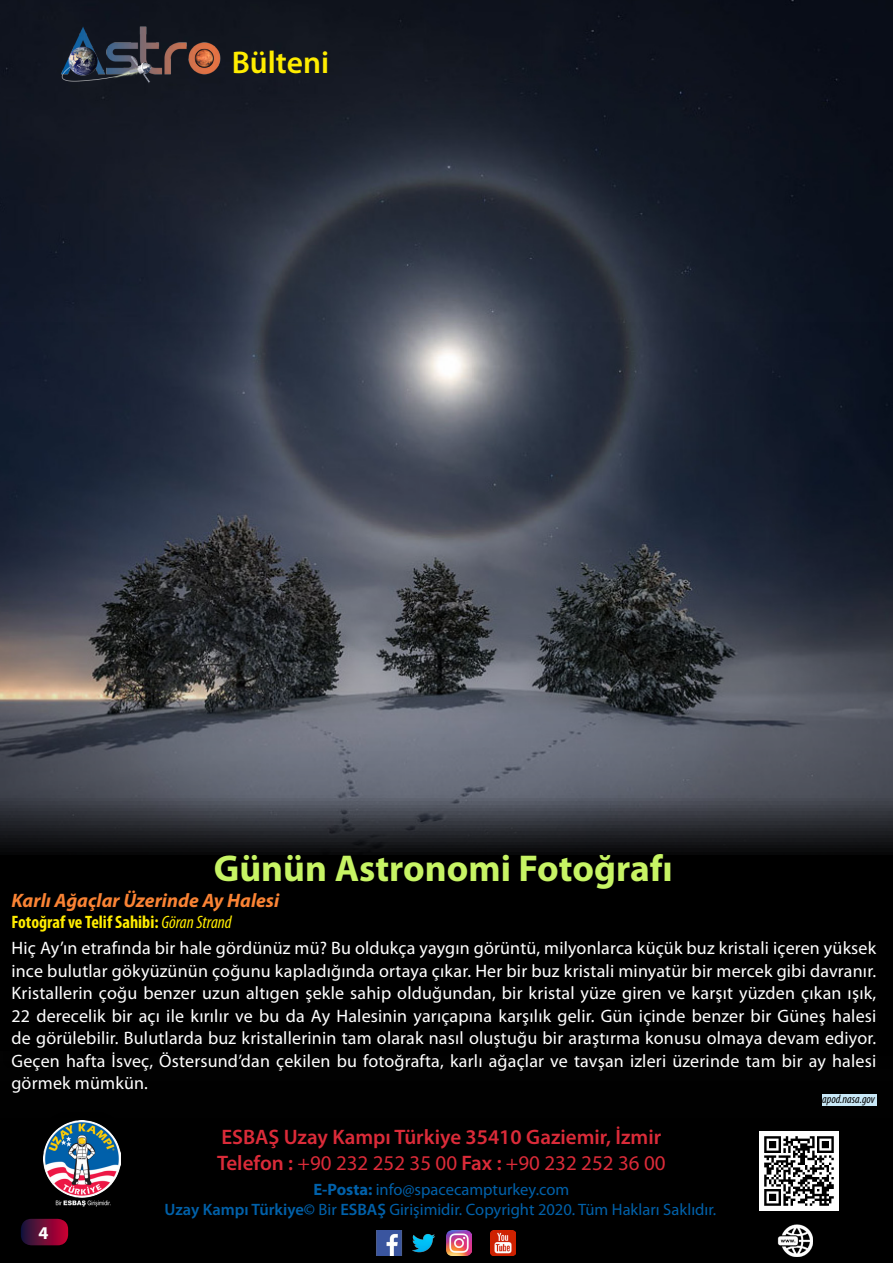
<style>
.page{position:relative;width:893px;height:1263px;background:#fff}
.page>*{position:absolute;margin:0;border:0;box-sizing:border-box;transform-origin:0 0}
.t1{font:700 37.5px "Myriad Pro";color:#c7f464}
.t2{font:600 31.5px "Myriad Pro";color:#ffed00}
.t3{font:600 21px/25.5px "Myriad Pro";color:#db2b39}
.t4{font:italic 700 19.5px "Myriad Pro";color:#fa8334}
.t5{font:18px/22.5px "Myriad Pro";letter-spacing:.01em;color:#fff}
.t6{font:700 18px "Myriad Pro";color:#fff}
.t7{font:16.5px/20px "Myriad Pro";color:#0061aa;text-align:center}
.t8{font:italic condensed 12px "Myriad Pro";color:#000}
.s1{font-weight:700;font-stretch:condensed;color:#ffed00}
.s2{font-style:italic;font-stretch:condensed;color:#ffed00}
.s3{font-weight:400}
.s4{font-weight:700}
.s5{font-weight:600}
</style>
<div class="page">
<div style="left:0;top:842px;width:893px;height:421px;background:#000"></div>
<img style="left:376px;top:1230px;width:26px;height:26px">
<img style="left:446px;top:1230px;width:26px;height:26px">
<img style="left:412px;top:1234px;width:23px;height:19px">
<img style="left:490px;top:1230px;width:25px;height:26px">
<img style="left:778px;top:1225px;width:35px;height:32px">
<img style="left:44px;top:1121px;width:77px;height:86px">
<img style="left:760px;top:1132px;width:78px;height:78px">
<img style="left:0;top:0;width:893px;height:854px">
<img style="left:57px;top:23px;width:168px;height:62px">
<svg style="left:21px;top:1219px;width:47px;height:26px"></svg>
<div style="left:822px;top:1094px;width:54px;height:12px;background:#c9e9f8"></div>
<h2 class="t2" style="left:232px;top:42px;width:99px">Bülteni</h2>
<h1 class="t1" style="left:214px;top:844px;width:461px">Günün Astronomi Fotoğrafı</h1>
<p class="t4" style="left:12px;top:887px;width:269px">Karlı Ağaçlar Üzerinde Ay Halesi</p>
<p class="t5" style="left:12px;top:909px;width:866px;line-height:25.7px"><span class="s1">Fotoğraf ve Telif Sahibi:</span> <span class="s2">Göran Strand<br></span>Hiç Ay’ın etrafında bir hale gördünüz mü? Bu oldukça yaygın görüntü, milyonlarca küçük buz kristali içeren yüksek</p>
<p class="t5" style="left:11px;top:959px;width:866px;text-align:justify">ince bulutlar gökyüzünün çoğunu kapladığında ortaya çıkar. Her bir buz kristali minyatür bir mercek gibi davranır.<br>Kristallerin çoğu benzer uzun altıgen şekle sahip olduğundan, bir kristal yüze giren ve karşıt yüzden çıkan ışık, 22 derecelik bir açı ile kırılır ve bu da Ay Halesinin yarıçapına karşılık gelir. Gün içinde benzer bir Güneş halesi de görülebilir. Bulutlarda buz kristallerinin tam olarak nasıl oluştuğu bir araştırma konusu olmaya devam ediyor.<br>Geçen hafta İsveç, Östersund’dan çekilen bu fotoğrafta, karlı ağaçlar ve tavşan izleri üzerinde tam bir ay halesi görmek mümkün.</p>
<p class="t8" style="left:822px;top:1092px;width:54px">apod.nasa.gov</p>
<p class="t6" style="left:38px;top:1221px;width:11px">4</p>
<p class="t3" style="left:217px;top:1124px;width:450px">ESBAŞ Uzay Kampı Türkiye 35410 Gaziemir, İzmir<br>Telefon : <span class="s3">+90 232 252 35 00</span> Fax : <span class="s3">+90 232 252 36 00</span></p>
<p class="t7" style="left:165px;top:1179px;width:553px"><span class="s4">E-Posta:</span> info@spacecampturkey.com<br><span class="s5">Uzay Kampı Türkiye©</span> Bir <span class="s5">ESBAŞ</span> Girişimidir. Copyright 2020. Tüm Hakları Saklıdır.</p>
</div>
